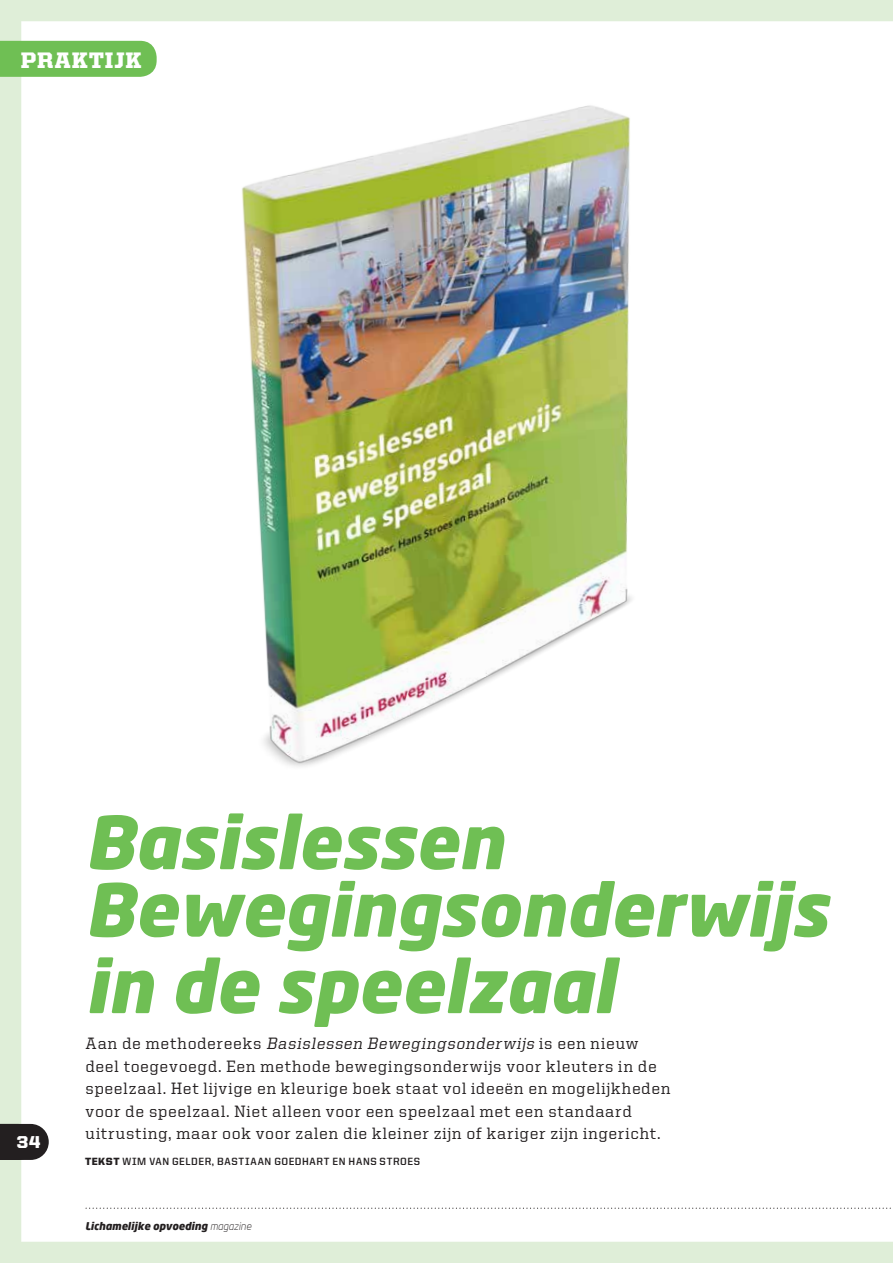
<style>
.page{position:relative;width:893px;height:1263px;background:#dfeed8}
.page>*{position:absolute;margin:0;border:0;box-sizing:border-box;transform-origin:0 0}
.t1{font:italic 900 72px/67.5px "Neo Sans";color:#6fbf54}
.t2{font:900 22.5px "United Serif Reg";letter-spacing:.035em;color:#fff}
.t3{font:900 17.25px "United Sans Reg";color:#fff}
.t4{font:500 16.5px/22.5px "United Serif Reg";letter-spacing:.045em;color:#231f20}
.t5{font:700 10.5px "United Sans Reg";letter-spacing:.06em;color:#231f20}
.t6{font:italic 900 10.5px "Neo Sans";color:#231f20}
.s1{font-style:italic}
.s2{font-weight:900}
.s3{font-weight:300}
</style>
<div class="page">
<div style="left:21px;top:21px;width:872px;height:1221px;background:#fff"></div>
<div style="left:0;top:41px;width:157px;height:36px;background:#6fbf54"></div>
<img style="left:164px;top:83px;width:572px;height:729px">
<svg style="left:0;top:1124px;width:49px;height:36px;background:#353132"></svg>
<svg style="left:85px;top:1207px;width:808px;height:2px;background:#e0e0e0"></svg>
<h2 class="t2" style="left:21px;top:48px;width:122px">PRAKTIJK</h2>
<p class="t3" style="left:17px;top:1133px;width:25px">34</p>
<h1 class="t1" style="left:85px;top:806px;width:744px">Basislessen<br>Bewegingsonderwijs</h1>
<h1 class="t1" style="left:85px;top:950px;width:531px">in de speelzaal</h1>
<p class="t4" style="left:86px;top:1032px;width:586px">A a n d e m e t h od e r ee k s <span class="s1">Basislessen Bewegingsonderwijs</span> i s ee n n i e uw deel toegevoegd. Een methode bewegingsonderwijs voor kleuters in de speelzaal. Het lijvige en kleurige boek staat vol ideeën en mogelijkheden voor de speelzaal. Niet alleen voor een speelzaal met een standaard uitrusting, maar ook voor zalen die kleiner zijn of kariger zijn ingericht.</p>
<p class="t5" style="left:85px;top:1156px;width:336px"><span class="s2">TEKST</span> WIM VAN GELDER, BASTIAAN GOEDHART EN HANS STROES</p>
<p class="t6" style="left:85px;top:1219px;width:168px">Lichamelijke opvoeding <span class="s3">magazine</span></p>
</div>
